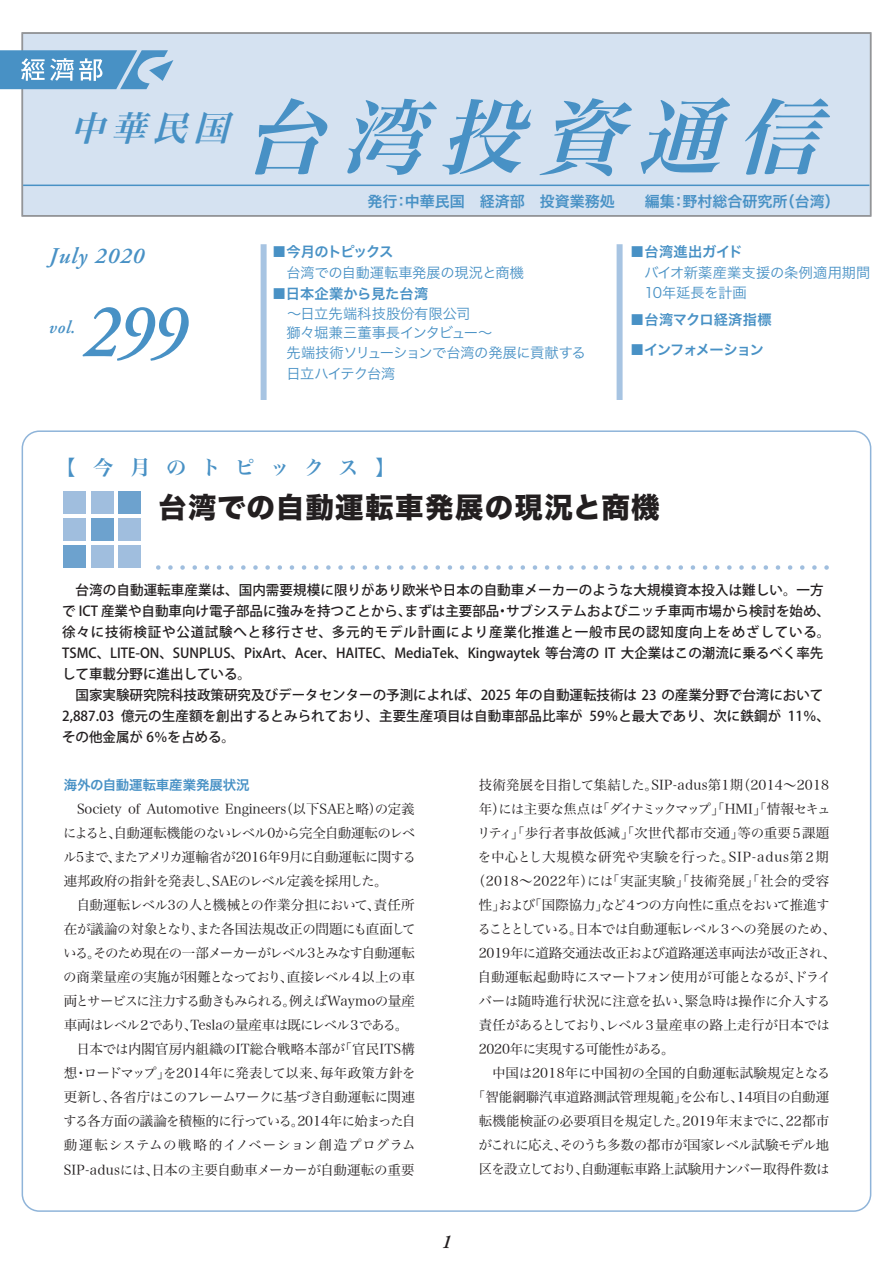
<style>
.page{position:relative;width:893px;height:1263px;background:#fff}
.page>*{position:absolute;margin:0;border:0;box-sizing:border-box;transform-origin:0 0}
.t1{font:italic 82.5px "Hira Min Pro W6";color:#4891c5}
.t2{font:italic 600 76.5px "Adobe Garamond Pro";color:#4891c5;scale:.9 1}
.t3{font:italic 34.5px "Hira Min Pro W6";color:#4891c5}
.t4{font:28.5px "Hira Kaku Std W8";letter-spacing:.045em;color:#231f20}
.t5{font:italic 600 22.5px "Adobe Garamond Pro";letter-spacing:.05em;color:#4891c5}
.t6{font:20.25px "Hira Min Pro W6";letter-spacing:.695em;color:#4891c5}
.t7{font:italic 600 19.5px "Adobe Garamond Pro";color:#231f20}
.t8{font:italic 600 18px "Adobe Garamond Pro";color:#4891c5}
.t9{font:15px "Hira Kaku Pro N W6";color:#4891c5}
.t10{font:14.25px/19.5px "Hira Kaku Pro W3";letter-spacing:-.015em;color:#4891c5}
.t11{font:14.25px "Hira Kaku Pro W6";color:#4891c5}
.t12{font:14.25px "Hira Kaku Pro W6";letter-spacing:.015em;color:#4891c5}
.t13{font:14.25px "Hira Kaku Pro W6";letter-spacing:-.075em;color:#4891c5}
.t14{font:14.25px "Hira Kaku Pro W6";letter-spacing:-.09em;color:#4891c5}
.t15{font:14.25px "Hira Kaku Pro W3";letter-spacing:-.05em;color:#4891c5}
.t16{font:500 13.65px/21px "Koz Go Pr 6 N";color:#231f20}
.t17{font:13.5px/24px "Hira Min Pro W3";letter-spacing:-.02em;color:#231f20}
.t18{font:13.5px "Hira Min Pro W3";letter-spacing:.015em;color:#231f20}
.t19{font:13.5px "Hira Min Pro W3";letter-spacing:-.055em;color:#231f20}
.t20{font:13.5px "Hira Min Pro W3";letter-spacing:-.095em;color:#231f20}
.t21{font:13.5px "Hira Min Pro W3";letter-spacing:.03em;color:#231f20}
.t22{font:13.5px "Hira Min Pro W3";letter-spacing:.025em;color:#231f20}
.t23{font:13.5px "Hira Min Pro W3";letter-spacing:-.045em;color:#231f20}
.t24{font:13.5px "Hira Min Pro W3";letter-spacing:.01em;color:#231f20}
.t25{font:13.5px "Hira Kaku Pro W6";letter-spacing:-.01em;color:#4891c5}
</style>
<div class="page">
<div style="left:22px;top:32px;width:849px;height:185px;background:#d5e2f1"></div>
<div style="left:22px;top:32px;width:849px;height:185px;border:2px solid #939598"></div>
<hr style="left:23px;top:185px;width:846px;height:1px;background:#4891c5">
<svg style="left:0;top:50px;width:173px;height:39px"></svg>
<div style="left:617px;top:244px;width:6px;height:156px;background:#a7c4e2"></div>
<svg style="left:158px;top:565px;width:671px;height:5px"></svg>
<div style="left:261px;top:244px;width:6px;height:156px;background:#a7c4e2"></div>
<div style="left:64px;top:545px;width:22px;height:22px;background:#6da2ce"></div>
<div style="left:64px;top:518px;width:22px;height:22px;background:#a0bede"></div>
<div style="left:64px;top:491px;width:22px;height:22px;background:#a0bede"></div>
<div style="left:91px;top:545px;width:22px;height:22px;background:#a0bede"></div>
<div style="left:91px;top:518px;width:22px;height:22px;background:#6da2ce"></div>
<div style="left:91px;top:491px;width:22px;height:22px;background:#a0bede"></div>
<div style="left:118px;top:545px;width:22px;height:22px;background:#a0bede"></div>
<div style="left:118px;top:518px;width:22px;height:22px;background:#a0bede"></div>
<div style="left:118px;top:491px;width:22px;height:22px;background:#6da2ce"></div>
<h3 class="t3" style="left:70px;top:97px;width:175px">中華民国</h3>
<h1 class="t1" style="left:241px;top:64px;width:615px">台湾投資通信</h1>
<p class="t9" style="left:368px;top:188px;width:474px">発行：中華民国　経済部　投資業務処　　編集：野村総合研究所（台湾）</p>
<h3 class="t5" style="left:49px;top:243px;width:97px">July 2020</h3>
<h3 class="t8" style="left:49px;top:316px;width:28px">vol.</h3>
<h2 class="t2" style="left:84px;top:288px;width:115px">299</h2>
<p class="t14" style="left:272px;top:239px;width:123px">■今月のトピックス</p>
<p class="t10" style="left:286px;top:262px;width:239px">台湾での自動運転車発展の現況と商機</p>
<p class="t11" style="left:272px;top:281px;width:158px">■日本企業から見た台湾</p>
<p class="t10" style="left:272px;top:302px;width:315px;text-indent:15px">～日立先端科技股份有限公司　<br>　獅々堀兼三董事長インタビュー～<br>　先端技術ソリューションで台湾の発展に貢献する</p>
<p class="t15" style="left:272px;top:360px;width:125px">　日立ハイテク台湾</p>
<p class="t11" style="left:630px;top:239px;width:114px">■台湾進出ガイド</p>
<p class="t10" style="left:630px;top:262px;width:242px;text-indent:14px">バイオ新薬産業支援の条例適用期間　10年延長を計画</p>
<p class="t12" style="left:630px;top:306px;width:143px">■台湾マクロ経済指標</p>
<p class="t13" style="left:630px;top:336px;width:135px">■インフォメーション</p>
<h3 class="t6" style="left:56px;top:449px;width:341px">【今月のトピックス】</h3>
<h3 class="t4" style="left:158px;top:492px;width:503px">台湾での自動運転車発展の現況と商機</h3>
<p class="t16" style="left:62px;top:580px;width:770px">　台湾の自動運転車産業は、国内需要規模に限りがあり欧米や日本の自動車メーカーのような大規模資本投入は難しい。一方で ICT 産業や自動車向け電子部品に強みを持つことから、まずは主要部品・サブシステムおよびニッチ車両市場から検討を始め、徐々に技術検証や公道試験へと移行させ、多元的モデル計画により産業化推進と一般市民の認知度向上をめざしている。TSMC、LITE-ON、SUNPLUS、PixArt、Acer、HAITEC、MediaTek、Kingwaytek 等台湾の IT 大企業はこの潮流に乗るべく率先して車載分野に進出している。<br>　国家実験研究院科技政策研究及びデータセンターの予測によれば、2025 年の自動運転技術は 23 の産業分野で台湾において2,887.03 億元の生産額を創出するとみられており、主要生産項目は自動車部品比率が 59％と最大であり、次に鉄鋼が 11％、その他金属が 6％を占める。</p>
<p class="t25" style="left:64px;top:773px;width:187px">海外の自動運転車産業発展状況</p>
<p class="t17" style="left:63px;top:796px;width:354px">　Society of Automotive Engineers（以下SAEと略）の定義によると、自動運転機能のないレベル0から完全自動運転のレベル5まで、またアメリカ運輸省が2016年9月に自動運転に関する連邦政府の指針を発表し、SAEのレベル定義を採用した。<br>　自動運転レベル3の人と機械との作業分担において、責任所在が議論の対象となり、また各国法規改正の問題にも直面している。そのため現在の一部メーカーがレベル3とみなす自動運転の商業量産の実施が困難となっており、直接レベル４以上の車両とサービスに注力する動きもみられる。例えばWaymoの量産車両はレベル２であり、Teslaの量産車は既にレベル３である。　日本では内閣官房内組織のIT総合戦略本部が「官民ITS構想・ロードマップ」を2014年に発表して以来、毎年政策方針を更新し、各省庁はこのフレームワークに基づき自動運転に関連する各方面の議論を積極的に行っている。2014年に始まった自動運転システムの戦略的イノベーション創造プログラムSIP-adusには、日本の主要自動車メーカーが自動運転の重要</p>
<h3 class="t7" style="left:442px;top:1230px;width:11px">1</h3>
<p class="t18" style="left:479px;top:773px;width:352px">技術発展を目指して集結した。SIP-adus第1期（2014～2018</p>
<p class="t20" style="left:479px;top:797px;width:354px">年）には主要な焦点は「ダイナミックマップ」「HMI」「情報セキュ</p>
<p class="t18" style="left:477px;top:821px;width:354px">リティ」「歩行者事故低減」「次世代都市交通」等の重要５課題</p>
<p class="t22" style="left:478px;top:845px;width:353px">を中心とし大規模な研究や実験を行った。SIP-adus第２期</p>
<p class="t21" style="left:472px;top:869px;width:359px">（2018～2022年）には「実証実験」「技術発展」「社会的受容</p>
<p class="t19" style="left:479px;top:893px;width:352px">性」および「国際協力」など４つの方向性に重点をおいて推進す</p>
<p class="t19" style="left:477px;top:917px;width:360px">ることとしている。日本では自動運転レベル３への発展のため、</p>
<p class="t17" style="left:479px;top:939px;width:359px">2019年に道路交通法改正および道路運送車両法が改正され、</p>
<p class="t17" style="left:478px;top:963px;width:355px">自動運転起動時にスマートフォン使用が可能となるが、ドライ</p>
<p class="t17" style="left:478px;top:987px;width:353px">バーは随時進行状況に注意を払い、緊急時は操作に介入する</p>
<p class="t23" style="left:479px;top:1013px;width:353px">責任があるとしており、レベル３量産車の路上走行が日本では</p>
<p class="t17" style="left:479px;top:1035px;width:197px">2020年に実現する可能性がある。</p>
<p class="t24" style="left:479px;top:1061px;width:353px">　中国は2018年に中国初の全国的自動運転試験規定となる</p>
<p class="t17" style="left:472px;top:1083px;width:359px">「智能網聯汽車道路測試管理規範」を公布し、14項目の自動運</p>
<p class="t18" style="left:479px;top:1109px;width:352px">転機能検証の必要項目を規定した。2019年末までに、22都市</p>
<p class="t19" style="left:478px;top:1133px;width:352px">がこれに応え、そのうち多数の都市が国家レベル試験モデル地</p>
<p class="t17" style="left:479px;top:1155px;width:353px">区を設立しており、自動運転車路上試験用ナンバー取得件数は</p>
</div>
